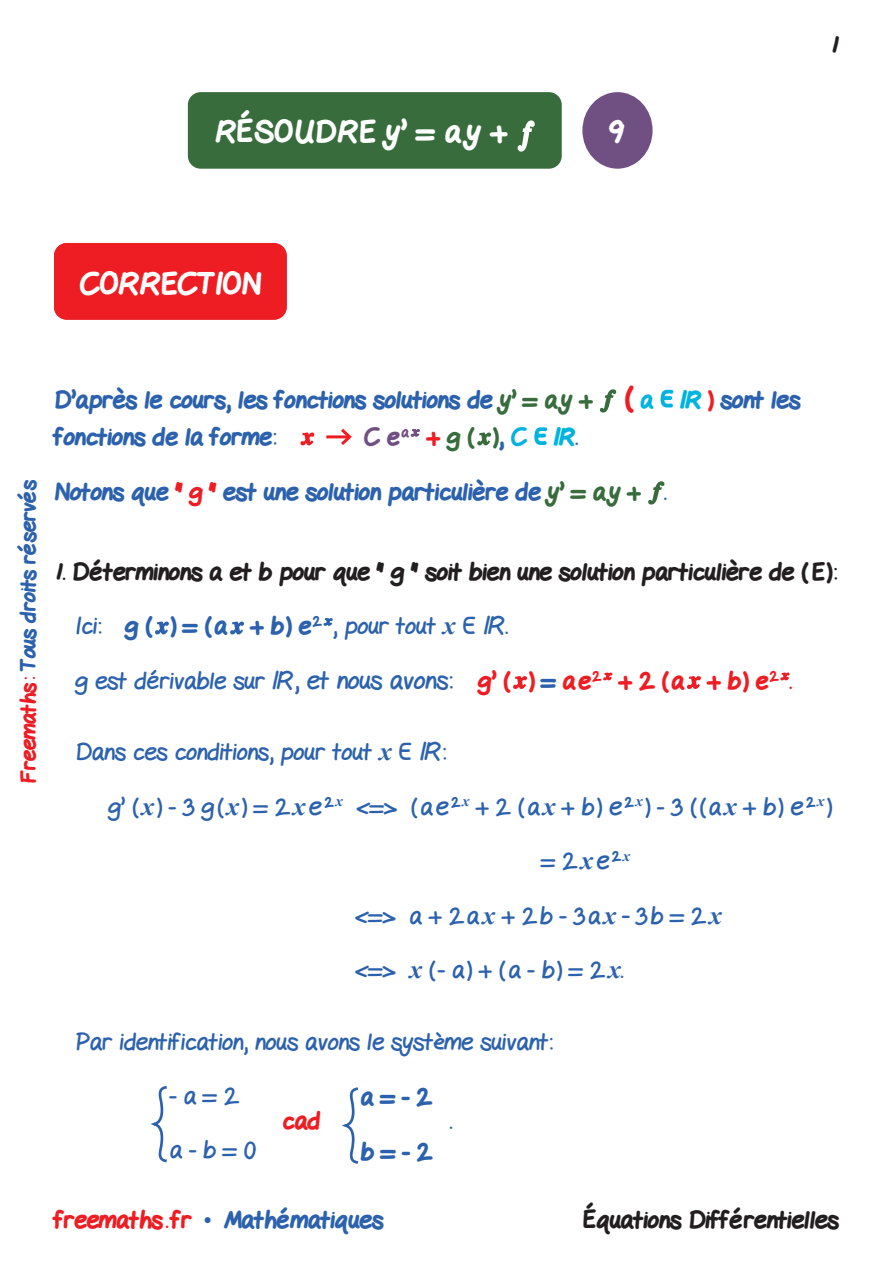
<style>
.page{position:relative;width:893px;height:1263px;background:#fff}
.page>*{position:absolute;margin:0;border:0;box-sizing:border-box;transform-origin:0 0}
.Correction{font:800 30px "Gel Pen";letter-spacing:.02em;color:#fff}
.Correction-2{font:800 30px "Gel Pen";color:#fff}
.Texte-Ennonce{font:24px "Gel Pen";color:#2c62ad}
.Texte-Ennonce-2{font:800 24px/37.5px "Gel Pen";color:#2c62ad}
.Texte-Ennonce-3{font:800 24px "Gel Pen";color:#231f20}
.Texte-Ennonce-4{font:800 24px "Gel Pen";color:#386c3d}
.Texte-Ennonce-5{font:800 24px "Gel Pen";color:#ee1d23}
.Texte-Times-NR{font:800 24px "Gel Pen";color:#2c62ad}
.t1{font:800 21px "Gel Pen";letter-spacing:-.01em;color:#2c62ad}
.s1{color:#ee1d23}
.s2{color:#386c3d}
.s3{font-size:30px;color:#ee1d23}
.s4{color:#00b3e0}
.s5{color:#704f83}
.s6{color:#2c62ad}
.s7{font-weight:800}
.s8{font-family:"Times New Roman";font-weight:700;font-style:italic;font-size:25.5px}
.s9{font-size:25.5px}
.s10{font-weight:800;color:#ee1d23}
.s11{font-family:"Times New Roman";font-weight:400}
</style>
<div class="page">
<div style="left:54px;top:243px;width:233px;height:77px;background:#ee1d23;border-radius:13px"></div>
<svg style="left:600px;top:389px;width:17px;height:24px"></svg>
<svg style="left:660px;top:389px;width:14px;height:19px"></svg>
<svg style="left:300px;top:432px;width:15px;height:14px"></svg>
<hr style="left:326px;top:435px;width:24px;height:3px;background:#ee1d23">
<svg style="left:338px;top:428px;width:14px;height:17px"></svg>
<svg style="left:410px;top:429px;width:10px;height:8px"></svg>
<svg style="left:477px;top:432px;width:15px;height:14px"></svg>
<svg style="left:534px;top:427px;width:14px;height:18px"></svg>
<svg style="left:648px;top:481px;width:17px;height:24px"></svg>
<svg style="left:155px;top:621px;width:14px;height:14px"></svg>
<svg style="left:230px;top:621px;width:14px;height:14px"></svg>
<svg style="left:323px;top:618px;width:10px;height:8px"></svg>
<svg style="left:513px;top:676px;width:14px;height:13px"></svg>
<svg style="left:603px;top:672px;width:10px;height:9px"></svg>
<svg style="left:687px;top:676px;width:14px;height:13px"></svg>
<svg style="left:780px;top:672px;width:10px;height:9px"></svg>
<svg style="left:151px;top:1085px;width:16px;height:78px"></svg>
<svg style="left:342px;top:1087px;width:17px;height:77px"></svg>
<div style="left:582px;top:92px;width:71px;height:77px;background:#704f83;border-radius:50%"></div>
<div style="left:188px;top:92px;width:374px;height:77px;background:#386c3d;border-radius:13px"></div>
<svg style="left:517px;top:120px;width:18px;height:32px"></svg>
<p class="Correction" style="left:215px;top:109px;width:294px">RÉSOUDRE y’ = a y +</p>
<p class="Correction-2" style="left:610px;top:109px;width:16px">9</p>
<p class="Texte-Ennonce-3" style="left:830px;top:26px;width:10px">1</p>
<p class="Correction-2" style="left:80px;top:260px;width:183px">CORRECTION</p>
<p class="t1" style="left:12px;top:783px;width:305px;rotate:-90deg"><span class="s1">Freemaths:</span> Tous droits réservés</p>
<p class="Texte-Ennonce-2" style="left:54px;top:379px;width:748px">D’après le cours, les fonctions solutions de <span class="s2">y’ = ay +</span> <span class="s3">(</span> <span class="s4">a ¨</span> <span class="s1">)</span> sont les fonctions de la forme:</p>
<p class="Texte-Ennonce-4" style="left:364px;top:418px;width:215px"><span class="s5">C e</span><sup>a</sup> <span class="s1">+</span>g ( )<span class="s6">,</span> <span class="s4">C ¨</span><span class="s6">.</span></p>
<p class="Texte-Ennonce-2" style="left:54px;top:471px;width:614px">Notons que <span class="s1">" g "</span> est une solution particulière de <span class="s2">y’ = ay +</span> .</p>
<p class="Texte-Ennonce-3" style="left:54px;top:553px;width:784px">1. Déterminons a et b pour que " g " soit bien une solution particulière de (E):</p>
<p class="Texte-Ennonce" style="left:75px;top:606px;width:434px">Ici: <span class="s7">g ( ) = (a + b) e</span><sup>2</sup> , pour tout <span class="s8">x</span> <span class="s9">ı ¨</span>.</p>
<p class="Texte-Ennonce" style="left:75px;top:661px;width:718px">g est dérivable sur <span class="s9">¨, et nous avons:</span> <span class="s10">g’ ( )</span> <span class="s7">=</span> <span class="s10">ae</span><sup>2</sup> <span class="s10">+ 2 (a + b) e</span><sup>2</sup> <span class="s10">.</span></p>
<p class="Texte-Ennonce" style="left:75px;top:732px;width:372px">Dans ces conditions, pour tout <span class="s8">x</span> <span class="s9">ı ¨</span>:</p>
<p class="Texte-Ennonce" style="left:108px;top:787px;width:725px">g’ (<span class="s8">x</span>) - 3 g(<span class="s8">x</span>) = 2<span class="s8">x</span><span class="s9">e</span><sup>2</sup><sup>x</sup> &lt;=&gt; (a<span class="s9">e</span><sup>2</sup><sup>x</sup> + 2 (a<span class="s8">x</span> + b) <span class="s9">e</span><sup>2</sup><sup>x</sup>) - 3 ((a<span class="s8">x</span> + b) <span class="s9">e</span><sup>2</sup><sup>x</sup>)</p>
<p class="Texte-Ennonce" style="left:542px;top:841px;width:90px">= 2<span class="s8">x</span><span class="s9">e</span><sup>2</sup><sup>x</sup></p>
<p class="Texte-Ennonce" style="left:356px;top:896px;width:368px">&lt;=&gt; a + 2a<span class="s8">x</span> + 2b - 3a<span class="s8">x</span> <span class="s9">-</span> 3b = 2<span class="s8">x</span></p>
<p class="Texte-Ennonce" style="left:356px;top:950px;width:269px">&lt;=&gt; <span class="s8">x</span> (- a) + (a - b) = 2<span class="s8">x</span>.</p>
<p class="Texte-Ennonce" style="left:75px;top:1022px;width:479px">Par identification, nous avons le système suivant:</p>
<p class="Texte-Ennonce" style="left:170px;top:1076px;width:71px">- a = 2</p>
<p class="Texte-Ennonce" style="left:170px;top:1130px;width:88px">a - b = 0</p>
<p class="Texte-Ennonce-2" style="left:361px;top:1076px;width:73px">a = - 2</p>
<p class="Texte-Ennonce-2" style="left:361px;top:1131px;width:73px">b = - 2</p>
<p class="Texte-Ennonce-5" style="left:283px;top:1101px;width:39px">cad</p>
<p class="Texte-Times-NR" style="left:450px;top:1101px;width:4px">.</p>
<p class="Texte-Ennonce-2" style="left:54px;top:1199px;width:331px"><span class="s1">freemaths . fr</span> <span class="s11">•</span> Mathématiques</p>
<p class="Texte-Ennonce-3" style="left:583px;top:1201px;width:258px">Équations Différentielles</p>
</div>
